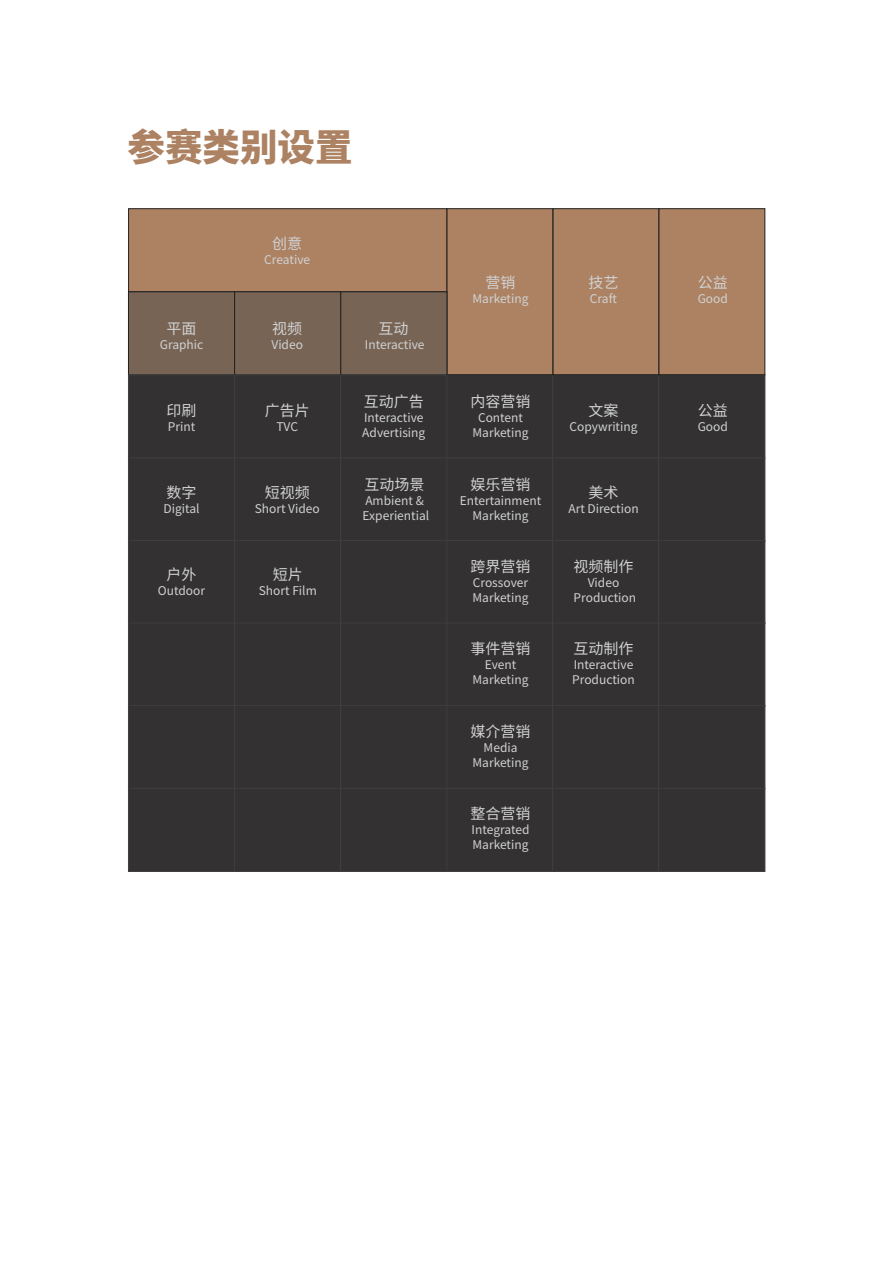
<style>
.page{position:relative;width:893px;height:1263px;background:#fff}
.page>*{position:absolute;margin:0;border:0;box-sizing:border-box;transform-origin:0 0}
.t1{font:800 37.5px "Source Han Sans CN";color:#ac8262}
.t2{font:15px "Source Han Sans CN";color:#d1d2d4}
.t3{font:12px/15px "Source Han Sans CN";color:#d1d2d4;text-align:center}
</style>
<div class="page">
<div style="left:446px;top:375px;width:107px;height:83px;background:#333131"></div>
<div style="left:446px;top:458px;width:107px;height:83px;background:#333131"></div>
<div style="left:552px;top:375px;width:107px;height:83px;background:#333131;border:1px solid #3e3e3f"></div>
<div style="left:552px;top:458px;width:107px;height:83px;background:#333131;border:1px solid #3e3e3f"></div>
<div style="left:659px;top:375px;width:106px;height:83px;background:#333131;border:1px solid #3e3e3f"></div>
<div style="left:659px;top:458px;width:106px;height:83px;background:#333131;border:1px solid #3e3e3f"></div>
<div style="left:446px;top:540px;width:107px;height:84px;background:#333131;border:1px solid #3e3e3f"></div>
<div style="left:552px;top:540px;width:107px;height:84px;background:#333131;border:1px solid #3e3e3f"></div>
<div style="left:659px;top:540px;width:106px;height:84px;background:#333131;border:1px solid #3e3e3f"></div>
<div style="left:446px;top:623px;width:107px;height:83px;background:#333131"></div>
<div style="left:552px;top:623px;width:107px;height:83px;background:#333131;border:1px solid #3e3e3f"></div>
<div style="left:659px;top:623px;width:106px;height:83px;background:#333131;border:1px solid #3e3e3f"></div>
<div style="left:446px;top:705px;width:107px;height:84px;background:#333131;border:1px solid #3e3e3f"></div>
<div style="left:552px;top:705px;width:107px;height:84px;background:#333131;border:1px solid #3e3e3f"></div>
<div style="left:659px;top:705px;width:106px;height:84px;background:#333131;border:1px solid #3e3e3f"></div>
<div style="left:128px;top:208px;width:319px;height:84px;background:#ac8262;border:1px solid #211f1d"></div>
<div style="left:447px;top:209px;width:106px;height:166px;background:#ac8262;border:1px solid #211f1d"></div>
<div style="left:553px;top:209px;width:106px;height:166px;background:#ac8262;border:1px solid #211f1d"></div>
<div style="left:659px;top:209px;width:106px;height:166px;background:#ac8262;border:1px solid #211f1d"></div>
<div style="left:128px;top:292px;width:107px;height:83px;background:#786454;border:1px solid #211f1d"></div>
<div style="left:128px;top:375px;width:107px;height:83px;background:#333131;border:1px solid #3e3e3f"></div>
<div style="left:128px;top:458px;width:107px;height:83px;background:#333131;border:1px solid #3e3e3f"></div>
<div style="left:234px;top:292px;width:107px;height:83px;background:#786454;border:1px solid #211f1d"></div>
<div style="left:234px;top:375px;width:107px;height:83px;background:#333131;border:1px solid #3e3e3f"></div>
<div style="left:234px;top:458px;width:107px;height:83px;background:#333131;border:1px solid #3e3e3f"></div>
<div style="left:341px;top:292px;width:106px;height:83px;background:#786454;border:1px solid #211f1d"></div>
<div style="left:341px;top:375px;width:106px;height:83px;background:#333131"></div>
<div style="left:341px;top:458px;width:106px;height:83px;background:#333131"></div>
<div style="left:128px;top:540px;width:107px;height:84px;background:#333131;border:1px solid #3e3e3f"></div>
<div style="left:234px;top:540px;width:107px;height:84px;background:#333131;border:1px solid #3e3e3f"></div>
<div style="left:341px;top:540px;width:106px;height:84px;background:#333131;border:1px solid #3e3e3f"></div>
<div style="left:128px;top:623px;width:107px;height:83px;background:#333131;border:1px solid #3e3e3f"></div>
<div style="left:234px;top:623px;width:107px;height:83px;background:#333131;border:1px solid #3e3e3f"></div>
<div style="left:341px;top:623px;width:106px;height:83px;background:#333131"></div>
<div style="left:128px;top:705px;width:107px;height:84px;background:#333131;border:1px solid #3e3e3f"></div>
<div style="left:234px;top:705px;width:107px;height:84px;background:#333131;border:1px solid #3e3e3f"></div>
<div style="left:341px;top:705px;width:106px;height:84px;background:#333131;border:1px solid #3e3e3f"></div>
<div style="left:446px;top:788px;width:107px;height:84px;background:#333131;border:1px solid #3e3e3f"></div>
<div style="left:552px;top:788px;width:107px;height:84px;background:#333131;border:1px solid #3e3e3f"></div>
<div style="left:659px;top:788px;width:106px;height:84px;background:#333131;border:1px solid #3e3e3f"></div>
<div style="left:128px;top:788px;width:107px;height:84px;background:#333131;border:1px solid #3e3e3f"></div>
<div style="left:234px;top:788px;width:107px;height:84px;background:#333131;border:1px solid #3e3e3f"></div>
<div style="left:341px;top:788px;width:106px;height:84px;background:#333131;border:1px solid #3e3e3f"></div>
<h1 class="t1" style="left:128px;top:126px;width:226px">参赛类别设置</h1>
<p class="t2" style="left:272px;top:235px;width:31px">创意</p>
<p class="t3" style="left:264px;top:252px;width:47px">Creative</p>
<p class="t2" style="left:167px;top:320px;width:32px">平面</p>
<p class="t3" style="left:160px;top:337px;width:45px">Graphic</p>
<p class="t2" style="left:272px;top:320px;width:31px">视频</p>
<p class="t3" style="left:271px;top:337px;width:33px">Video</p>
<p class="t2" style="left:378px;top:320px;width:31px">互动</p>
<p class="t3" style="left:365px;top:337px;width:61px">Interactive</p>
<p class="t2" style="left:167px;top:402px;width:32px">印刷</p>
<p class="t3" style="left:168px;top:419px;width:29px">Print</p>
<p class="t2" style="left:167px;top:484px;width:32px">数字</p>
<p class="t3" style="left:164px;top:501px;width:38px">Digital</p>
<p class="t2" style="left:265px;top:402px;width:46px">广告片</p>
<p class="t3" style="left:276px;top:419px;width:23px">TVC</p>
<p class="t2" style="left:265px;top:484px;width:46px">短视频</p>
<p class="t3" style="left:255px;top:501px;width:67px">Short Video</p>
<p class="t2" style="left:364px;top:393px;width:61px">互动广告</p>
<p class="t3" style="left:362px;top:410px;width:65px;text-align:left">Interactive<br>Advertising</p>
<p class="t2" style="left:365px;top:476px;width:61px">互动场景</p>
<p class="t3" style="left:363px;top:493px;width:68px;text-align:left">Ambient &amp;<br>Experiential</p>
<p class="t2" style="left:167px;top:566px;width:32px">户外</p>
<p class="t3" style="left:158px;top:583px;width:49px">Outdoor</p>
<p class="t2" style="left:273px;top:566px;width:31px">短片</p>
<p class="t3" style="left:259px;top:583px;width:60px">Short Film</p>
<p class="t2" style="left:486px;top:274px;width:31px">营销</p>
<p class="t3" style="left:473px;top:292px;width:57px">Marketing</p>
<p class="t2" style="left:588px;top:274px;width:31px">技艺</p>
<p class="t3" style="left:590px;top:292px;width:29px">Craft</p>
<p class="t2" style="left:471px;top:393px;width:61px">内容营销</p>
<p class="t3" style="left:473px;top:410px;width:57px">Content<br>Marketing</p>
<p class="t2" style="left:471px;top:476px;width:61px">娱乐营销</p>
<p class="t3" style="left:460px;top:493px;width:83px">Entertainment<br>Marketing</p>
<p class="t2" style="left:471px;top:558px;width:61px">跨界营销</p>
<p class="t3" style="left:473px;top:575px;width:57px;text-align:left">Crossover<br>Marketing</p>
<p class="t2" style="left:471px;top:640px;width:61px">事件营销</p>
<p class="t3" style="left:473px;top:658px;width:57px">Event<br>Marketing</p>
<p class="t2" style="left:471px;top:723px;width:61px">媒介营销</p>
<p class="t3" style="left:473px;top:740px;width:57px">Media<br>Marketing</p>
<p class="t2" style="left:471px;top:805px;width:61px">整合营销</p>
<p class="t3" style="left:472px;top:822px;width:59px;text-align:left">Integrated<br>Marketing</p>
<p class="t2" style="left:588px;top:402px;width:31px">文案</p>
<p class="t3" style="left:569px;top:419px;width:70px">Copywriting</p>
<p class="t2" style="left:588px;top:484px;width:31px">美术</p>
<p class="t3" style="left:568px;top:501px;width:72px">Art Direction</p>
<p class="t2" style="left:573px;top:558px;width:61px">视频制作</p>
<p class="t3" style="left:574px;top:575px;width:64px">Video<br>Production</p>
<p class="t2" style="left:573px;top:640px;width:61px">互动制作</p>
<p class="t3" style="left:572px;top:657px;width:64px;text-align:left">Interactive<br>Production</p>
<p class="t2" style="left:698px;top:274px;width:31px">公益</p>
<p class="t3" style="left:698px;top:292px;width:32px">Good</p>
<p class="t2" style="left:698px;top:402px;width:31px">公益</p>
<p class="t3" style="left:698px;top:419px;width:32px">Good</p>
</div>
